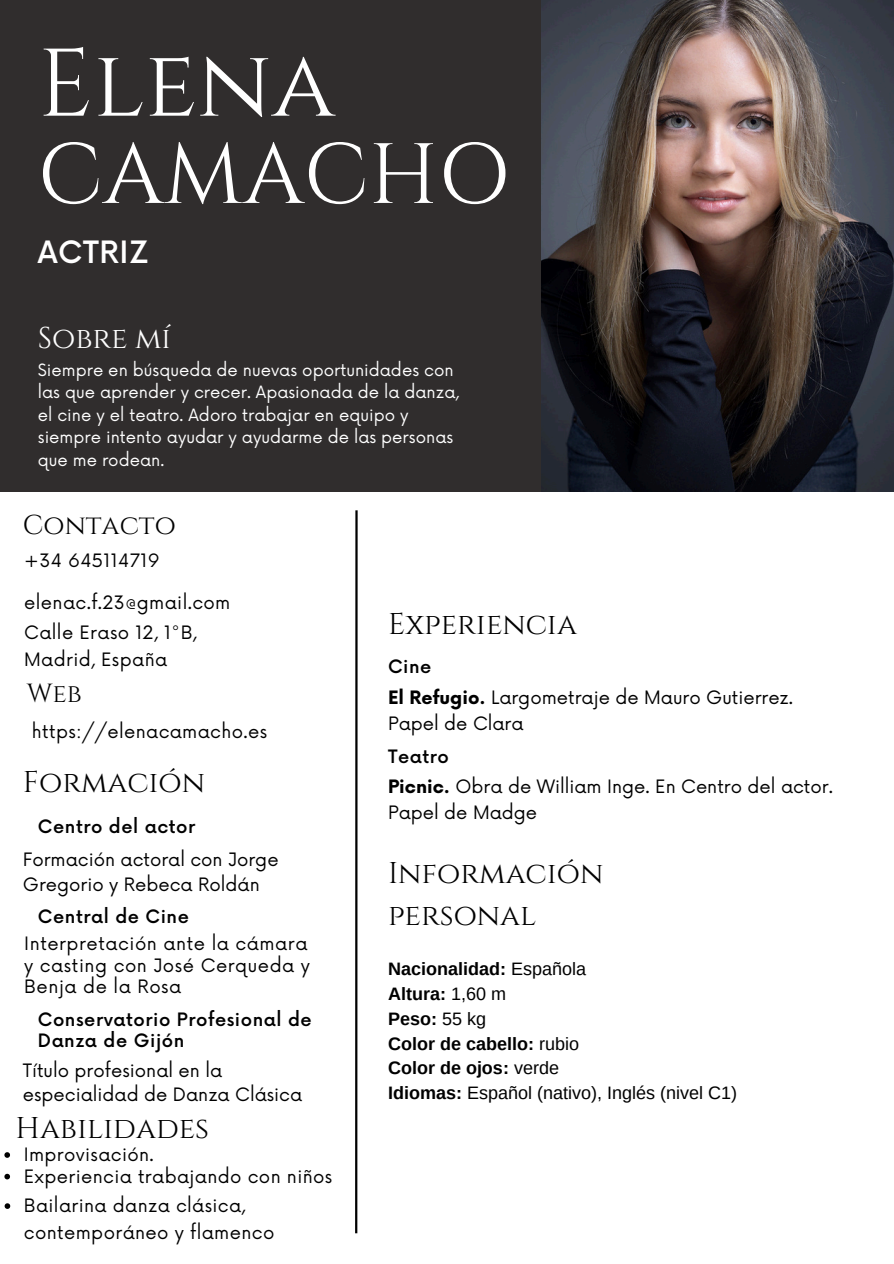
<style>
.page{position:relative;width:894px;height:1264px;background:#fff}
.page>*{position:absolute;margin:0;border:0;box-sizing:border-box;transform-origin:0 0}
.t1{font:95.7px "Cinzel";color:#fff}
.t2{font:85.35px "Cinzel";color:#fff}
.t3{font:30px/41.7px "Cinzel";color:#000}
.t4{font:30px "Cinzel";color:#fff}
.t5{font:500 30px "Now";letter-spacing:.02em;color:#fff}
.t6{font:27.3px "Cinzel";color:#000}
.t7{font:26.25px "Cinzel";color:#000}
.t8{font:18px/21.3px "Now";letter-spacing:.02em;color:#000}
.t9{font:18px/24.8px "Now";color:#000}
.t10{font:700 18px "Arimo";color:#000}
.t11{font:500 18px/21.3px "Now";letter-spacing:.03em;color:#000}
.t12{font:18px "Arimo";color:#000}
.t13{font:16.5px/22.5px "Now";color:#fff}
.s1{font-weight:700}
.s2{font-weight:400}
</style>
<div class="page">
<hr style="left:355px;top:510px;width:2px;height:723px;background:#000">
<div style="left:0;top:0;width:571px;height:491px;background:#302d2d"></div>
<img style="left:541px;top:0;width:352px;height:491px">
<svg style="left:4px;top:1152px;width:6px;height:5px"></svg>
<svg style="left:4px;top:1173px;width:6px;height:6px"></svg>
<svg style="left:5px;top:1203px;width:5px;height:5px"></svg>
<h2 class="t1" style="left:38px;top:23px;width:298px">Elena</h2>
<p class="t2" style="left:38px;top:120px;width:473px">CAMACHO</p>
<p class="t5" style="left:38px;top:236px;width:112px">ACTRIZ</p>
<h6 class="t4" style="left:38px;top:319px;width:134px">Sobre mí</h6>
<h4 class="t13" style="left:38px;top:359px;width:422px">Siempre en búsqueda de nuevas oportunidades con las que aprender y crecer. Apasionada de la danza, el cine y el teatro. Adoro trabajar en equipo y siempre intento ayudar y ayudarme de las personas que me rodean.</h4>
<p class="t6" style="left:23px;top:507px;width:154px">Contacto</p>
<p class="t8" style="left:24px;top:550px;width:137px">+34 645114719</p>
<h4 class="t8" style="left:24px;top:592px;width:207px">elenac.f.23@gmail.com</h4>
<h6 class="t8" style="left:24px;top:620px;width:174px;line-height:27px">Calle Eraso 12, 1°B,<br>Madrid, España</h6>
<p class="t7" style="left:27px;top:677px;width:56px">Web</p>
<h4 class="t8" style="left:32px;top:721px;width:237px">https://elenacamacho.es</h4>
<h6 class="t3" style="left:23px;top:762px;width:184px">Formación</h6>
<p class="t11" style="left:38px;top:817px;width:159px">Centro del actor</p>
<h6 class="t9" style="left:23px;top:848px;width:257px">Formación actoral con Jorge<br>Gregorio y Rebeca Roldán</h6>
<p class="t11" style="left:38px;top:907px;width:152px">Central de Cine</p>
<h4 class="t8" style="left:24px;top:933px;width:287px">Interpretación ante la cámara y casting con José Cerqueda y<br>Benja de la Rosa</h4>
<p class="t11" style="left:38px;top:1009px;width:275px">Conservatorio Profesional de<br>Danza de Gijón</p>
<h6 class="t9" style="left:23px;top:1058px;width:281px">Título profesional en la especialidad de Danza Clásica</h6>
<p class="t3" style="left:16px;top:1108px;width:195px">Habilidades</p>
<p class="t8" style="left:24px;top:1166px;width:310px">Experiencia trabajando con niños</p>
<h5 class="t8" style="left:24px;top:1193px;width:252px;line-height:27px">Bailarina danza clásica, contemporáneo y flamenco</h5>
<p class="t8" style="left:24px;top:1144px;width:132px">Improvisación.</p>
<p class="t3" style="left:388px;top:604px;width:190px">Experiencia</p>
<h4 class="t11" style="left:388px;top:657px;width:45px">Cine</h4>
<p class="t9" style="left:388px;top:685px;width:406px;line-height:25.8px"><span class="s1">El Refugio.</span> Largometraje de Mauro Gutierrez.<br>Papel de Clara</p>
<p class="t11" style="left:388px;top:746px;width:62px">Teatro</p>
<p class="t9" style="left:388px;top:775px;width:446px"><span class="s1">Picnic.</span> Obra de William Inge. En Centro del actor.</p>
<h4 class="t9" style="left:388px;top:801px;width:151px">Papel de Madge</h4>
<p class="t3" style="left:388px;top:853px;width:217px">Información personal</p>
<p class="t10" style="left:388px;top:958px;width:200px">Nacionalidad: <span class="s2">Española</span></p>
<p class="t10" style="left:388px;top:983px;width:119px">Altura: <span class="s2">1,60 m</span></p>
<p class="t10" style="left:388px;top:1008px;width:100px">Peso: <span class="s2">55 kg</span></p>
<p class="t10" style="left:388px;top:1033px;width:193px">Color de cabello: <span class="s2">rubio</span></p>
<p class="t10" style="left:388px;top:1057px;width:173px">Color de ojos: <span class="s2">verde</span></p>
<p class="t12" style="left:388px;top:1082px;width:350px"><span class="s1">Idiomas:</span> Español (nativo), Inglés (nivel C1)</p>
</div>
